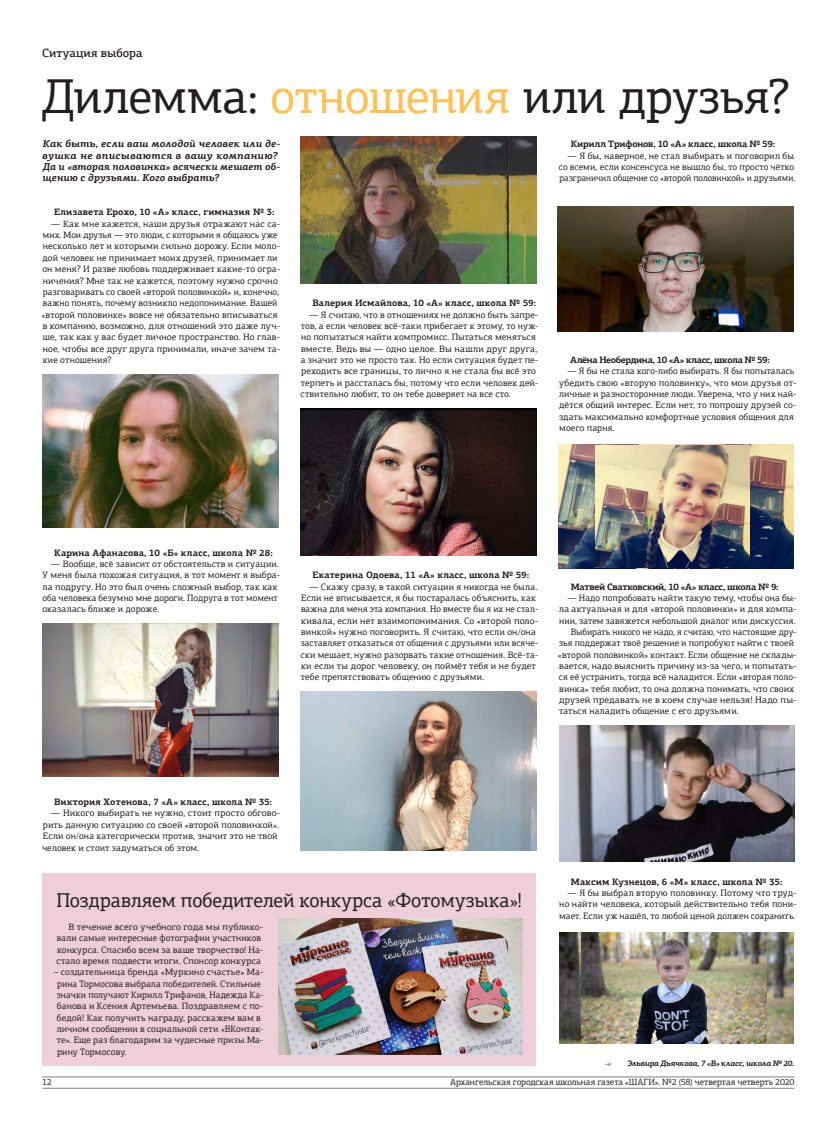
<style>
.page{position:relative;width:823px;height:1134px;background:#fff}
.page>*{position:absolute;margin:0;border:0;box-sizing:border-box;transform-origin:0 0}
.t1{font:49px "PF Agora Slab Pro";letter-spacing:-.01em;color:#231f20}
.t2{font:20px "PF Agora Slab Pro";letter-spacing:-.005em;color:#231f20}
.t3{font:500 12px "PF Agora Slab Pro";color:#231f20}
.t4{font:italic 700 10px/11.3px "PF Agora Slab Pro";letter-spacing:.01em;color:#231f20}
.t5{font:9.3px/11.3px "PF Agora Slab Pro";letter-spacing:.01em;color:#231f20}
.t6{font:700 9.3px "PF Agora Slab Pro";letter-spacing:.005em;color:#231f20}
.t7{font:9.3px "PF Agora Slab Pro";letter-spacing:.01em;color:#231f20;scale:.96 1}
.t8{font:700 9.3px "PF Agora Slab Pro";letter-spacing:-.025em;color:#231f20}
.t9{font:700 9.3px "PF Agora Slab Pro";letter-spacing:-.04em;color:#231f20}
.t10{font:700 9.3px "PF Agora Slab Pro";letter-spacing:-.02em;color:#231f20}
.t11{font:9px "PF Agora Slab Pro";letter-spacing:-.005em;color:#231f20}
.t12{font:italic 700 8px "PF Agora Slab Pro";letter-spacing:-.03em;color:#231f20}
.t13{font:500 8px "PF Agora Slab Pro";color:#808285}
.s1{color:#ffc154}
</style>
<div class="page">
<hr style="left:43px;top:1076px;width:751px;height:1px;background:#808285">
<hr style="left:43px;top:1088px;width:751px;height:1px;background:#808285">
<img style="left:559px;top:933px;width:233px;height:110px">
<img style="left:558px;top:444px;width:235px;height:125px">
<img style="left:557px;top:207px;width:235px;height:125px">
<div style="left:43px;top:873px;width:493px;height:193px;background:#eeced8"></div>
<img style="left:278px;top:918px;width:244px;height:136px">
<img style="left:43px;top:374px;width:235px;height:153px">
<img style="left:43px;top:624px;width:235px;height:153px">
<img style="left:300px;top:136px;width:236px;height:147px">
<img style="left:300px;top:692px;width:236px;height:158px">
<img style="left:601px;top:207px;width:143px;height:125px">
<img style="left:595px;top:445px;width:153px;height:122px">
<img style="left:559px;top:726px;width:235px;height:136px">
<img style="left:300px;top:408px;width:236px;height:148px">
<img style="left:581px;top:933px;width:184px;height:110px">
<p class="t3" style="left:42px;top:45px;width:102px">Ситуация выбора</p>
<h1 class="t1" style="left:41px;top:67px;width:749px">Дилемма: <span class="s1">отношения</span> или друзья?</h1>
<p class="t4" style="left:42px;top:138px;width:239px">Как быть, если ваш молодой человек или де&shy;вушка не вписываются в вашу компанию?<br>Да и «вторая половинка» всячески мешает об&shy;щению с друзьями. Кого выбрать?</p>
<p class="t6" style="left:54px;top:206px;width:221px">Елизавета Ерохо, 10 «А» класс, гимназия № 3:</p>
<p class="t5" style="left:41px;top:218px;width:240px;text-indent:10px">— Как мне кажется, наши друзья отражают нас са&shy;мих. Мои друзья — это люди, с которыми я общаюсь уже несколько лет и которыми сильно дорожу. Если моло&shy;дой человек не принимает моих друзей, принимает ли он меня? И разве любовь поддерживает какие-то огра&shy;ничения? Мне так не кажется, поэтому нужно срочно разговаривать со своей «второй половинкой» и, конечно, важно понять, почему возникло недопонимание. Вашей «второй половинке» вовсе не обязательно вписываться в компанию, возможно, для отношений это даже луч&shy;ше, так как у вас будет личное пространство. Но глав&shy;ное, чтобы все друг друга принимали, иначе зачем та&shy;кие отношения?</p>
<p class="t10" style="left:570px;top:138px;width:206px">Кирилл Трифонов, 10 «А» класс, школа № 59:</p>
<p class="t5" style="left:558px;top:150px;width:238px;text-indent:9px">— Я бы, наверное, не стал выбирать и поговорил бы со всеми, если консенсуса не вышло бы, то просто чётко разграничил общение со «второй половинкой» и друзьями.</p>
<p class="t6" style="left:312px;top:297px;width:225px">Валерия Исмайлова, 10 «А» класс, школа № 59:</p>
<p class="t5" style="left:300px;top:309px;width:239px;text-indent:9px">— Я считаю, что в отношениях не должно быть запре&shy;тов, а если человек всё-таки прибегает к этому, то нуж&shy;но попытаться найти компромисс. Пытаться меняться вместе. Ведь вы — одно целое. Вы нашли друг друга, а значит это не просто так. Но если ситуация будет пе&shy;реходить все границы, то лично я не стала бы всё это терпеть и рассталась бы, потому что если человек дей&shy;ствительно любит, то он тебе доверяет на все сто.</p>
<p class="t9" style="left:570px;top:354px;width:201px">Алёна Необердина, 10 «А» класс, школа № 59:</p>
<p class="t5" style="left:558px;top:365px;width:239px;text-indent:8px">— Я бы не стала кого-либо выбирать. Я бы попыталась убедить свою «вторую половинку», что мои друзья от&shy;личные и разносторонние люди. Уверена, что у них най&shy;дётся общий интерес. Если нет, то попрошу друзей со&shy;здать максимально комфортные условия общения для моего парня.</p>
<p class="t6" style="left:54px;top:546px;width:220px">Карина Афанасова, 10 «Б» класс, школа № 28:</p>
<p class="t5" style="left:42px;top:558px;width:239px;text-indent:9px">— Вообще, всё зависит от обстоятельств и ситуации.<br>У меня была похожая ситуация, в тот момент я выбра&shy;ла подругу. Но это был очень сложный выбор, так как оба человека безумно мне дороги. Подруга в тот момент оказалась ближе и дороже.</p>
<p class="t6" style="left:312px;top:569px;width:218px">Екатерина Одоева, 11 «А» класс, школа № 59:</p>
<p class="t5" style="left:300px;top:581px;width:239px;text-indent:9px">— Скажу сразу, в такой ситуации я никогда не была.<br>Если не вписывается, я бы постаралась объяснить, как важна для меня эта компания. Но вместе бы я их не стал&shy;кивала, если нет взаимопонимания. Со «второй поло&shy;винкой» нужно поговорить. Я считаю, что если он/она заставляет отказаться от общения с друзьями или всяче&shy;ски мешает, нужно разорвать такие отношения. Всё-та&shy;ки если ты дорог человеку, он поймёт тебя и не будет тебе препятствовать общению с друзьями.</p>
<p class="t8" style="left:570px;top:581px;width:209px">Матвей Сватковский, 10 «А» класс, школа № 9:</p>
<p class="t5" style="left:567px;top:592px;width:230px">— Надо попробовать найти такую тему, чтобы она бы-</p>
<p class="t5" style="left:559px;top:603px;width:239px">ла актуальная и для «второй половинки» и для компа-</p>
<p class="t5" style="left:559px;top:615px;width:237px">нии, затем завяжется небольшой диалог или дискуссия.</p>
<p class="t7" style="left:570px;top:626px;width:237px">Выбирать никого не надо, я считаю, что настоящие дру-</p>
<p class="t5" style="left:558px;top:637px;width:236px">зья поддержат твоё решение и попробуют найти с твоей</p>
<p class="t5" style="left:557px;top:649px;width:240px">«второй половинкой» контакт. Если общение не склады-</p>
<p class="t5" style="left:559px;top:660px;width:239px">вается, надо выяснить причину из-за чего, и попытать-</p>
<p class="t5" style="left:558px;top:671px;width:239px">ся её устранить, тогда всё наладится. Если «вторая поло-</p>
<p class="t5" style="left:559px;top:683px;width:236px">винка» тебя любит, то она должна понимать, что своих</p>
<p class="t5" style="left:559px;top:694px;width:239px">друзей предавать не в коем случае нельзя! Надо пы-</p>
<p class="t5" style="left:558px;top:705px;width:181px">таться наладить общение с его друзьями.</p>
<p class="t6" style="left:54px;top:796px;width:219px">Виктория Хотенова, 7 «А» класс, школа № 35:</p>
<p class="t5" style="left:42px;top:808px;width:239px;text-indent:9px">— Никого выбирать не нужно, стоит просто обгово&shy;рить данную ситуацию со своей «второй половинкой».<br>Если он/она категорически против, значит это не твой человек и стоит задуматься об этом.</p>
<h2 class="t2" style="left:56px;top:888px;width:467px">Поздравляем победителей конкурса «Фотомузыка»!</h2>
<p class="t5" style="left:57px;top:921px;width:208px;text-indent:12px">В течение всего учебного года мы публико&shy;вали самые интересные фотографии участников конкурса. Спасибо всем за ваше творчество! На&shy;стало время подвести итоги. Спонсор конкурса</p>
<p class="t5" style="left:57px;top:966px;width:208px;text-indent:-3px">– создательница бренда «Муркино счастье» Ма&shy;рина Тормосова выбрала победителей. Стильные значки получают Кирилл Трифанов, Надежда Ка&shy;банова и Ксения Артемьева. Поздравляем с по&shy;бедой! Как получить награду, расскажем вам в личном сообщении в социальной сети «ВКонтак&shy;те». Еще раз благодарим за чудесные призы Ма&shy;рину Тормосову.</p>
<p class="t6" style="left:570px;top:875px;width:213px">Максим Кузнецов, 6 «М» класс, школа № 35:</p>
<p class="t5" style="left:559px;top:887px;width:239px;text-align:justify;text-indent:8px">— Я бы выбрал вторую половинку. Потому что труд&shy;но найти человека, который действительно тебя пони&shy;мает. Если уж нашёл, то любой ценой должен сохранить.</p>
<p class="t13" style="left:604px;top:1059px;width:8px">⇥</p>
<p class="t12" style="left:627px;top:1058px;width:168px">Эльвира Дьячкова, 7 «В» класс, школа № 20.</p>
<p class="t11" style="left:42px;top:1076px;width:11px">12</p>
<p class="t11" style="left:450px;top:1076px;width:345px">Архангельская городская школьная газета «ШАГИ». №2 (58) четвертая четверть 2020</p>
</div>
